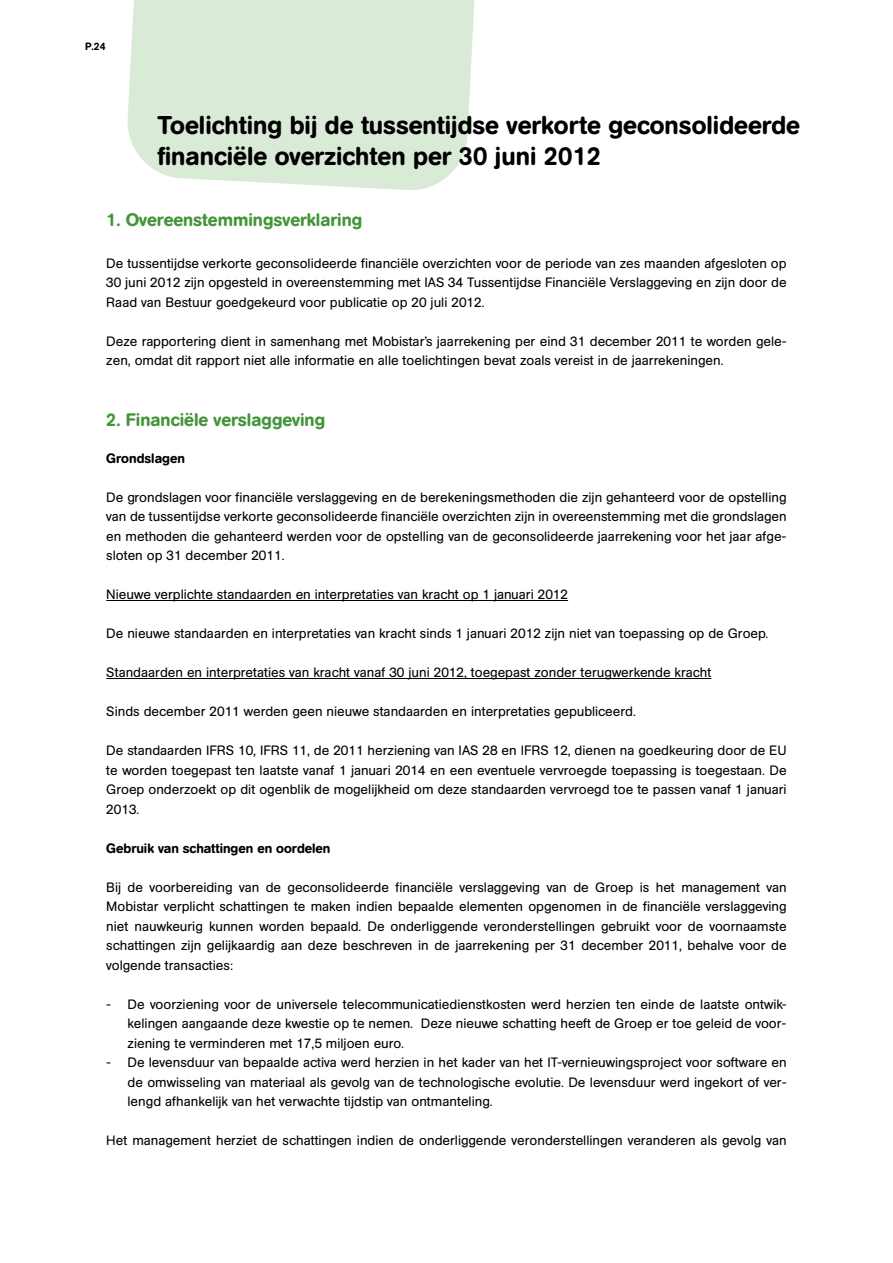
<style>
.page{position:relative;width:893px;height:1263px;background:#fff}
.page>*{position:absolute;margin:0;border:0;box-sizing:border-box;transform-origin:0 0}
.t1{font:500 25.5px/30.6px "Mobistar";color:#000}
.t2{font:500 18px "Mobistar";color:#439539}
.t3{font:13.5px/19.5px "Mobistar";color:#000;text-align:justify}
.t4{font:500 13.5px "Mobistar";color:#000}
.t5{font:500 10.5px "Mobistar";color:#000}
</style>
<div class="page">
<svg style="left:127px;top:0;width:348px;height:190px;background:#dbebd9"></svg>
<hr style="left:106px;top:600px;width:462px;height:1px;background:#000">
<hr style="left:106px;top:678px;width:605px;height:1px;background:#000">
<p class="t5" style="left:85px;top:41px;width:22px">P.24</p>
<h1 class="t1" style="left:157px;top:110px;width:644px">Toelichting bij de tussentijdse verkorte geconsolideerde financiële overzichten per 30 juni 2012</h1>
<h2 class="t2" style="left:106px;top:209px;width:258px">1. Overeenstemmingsverklaring</h2>
<p class="t3" style="left:106px;top:253px;width:682px">De tussentijdse verkorte geconsolideerde financiële overzichten voor de periode van zes maanden afgesloten op 30 juni 2012 zijn opgesteld in overeenstemming met IAS 34 Tussentijdse Financiële Verslaggeving en zijn door de Raad van Bestuur goedgekeurd voor publicatie op 20 juli 2012.</p>
<p class="t3" style="left:106px;top:331px;width:682px">Deze rapportering dient in samenhang met Mobistar’s jaarrekening per eind 31 december 2011 te worden gele&shy;zen, omdat dit rapport niet alle informatie en alle toelichtingen bevat zoals vereist in de jaarrekeningen.</p>
<h2 class="t2" style="left:106px;top:409px;width:220px">2. Financiële verslaggeving</h2>
<p class="t4" style="left:106px;top:450px;width:80px">Grondslagen</p>
<p class="t3" style="left:106px;top:487px;width:682px">De grondslagen voor financiële verslaggeving en de berekeningsmethoden die zijn gehanteerd voor de opstelling van de tussentijdse verkorte geconsolideerde financiële overzichten zijn in overeenstemming met die grondslagen en methoden die gehanteerd werden voor de opstelling van de geconsolideerde jaarrekening voor het jaar afge&shy;sloten op 31 december 2011.</p>
<p class="t3" style="left:106px;top:585px;width:463px">Nieuwe verplichte standaarden en interpretaties van kracht op 1 januari 2012</p>
<p class="t3" style="left:106px;top:624px;width:664px">De nieuwe standaarden en interpretaties van kracht sinds 1 januari 2012 zijn niet van toepassing op de Groep.</p>
<p class="t3" style="left:106px;top:663px;width:607px">Standaarden en interpretaties van kracht vanaf 30 juni 2012, toegepast zonder terugwerkende kracht</p>
<p class="t3" style="left:106px;top:702px;width:531px">Sinds december 2011 werden geen nieuwe standaarden en interpretaties gepubliceerd.</p>
<p class="t3" style="left:106px;top:741px;width:682px">De standaarden IFRS 10, IFRS 11, de 2011 herziening van IAS 28 en IFRS 12, dienen na goedkeuring door de EU te worden toegepast ten laatste vanaf 1 januari 2014 en een eventuele vervroegde toepassing is toegestaan. De Groep onderzoekt op dit ogenblik de mogelijkheid om deze standaarden vervroegd toe te passen vanaf 1 januari 2013.</p>
<p class="t4" style="left:106px;top:840px;width:226px">Gebruik van schattingen en oordelen</p>
<p class="t3" style="left:106px;top:877px;width:682px">Bij de voorbereiding van de geconsolideerde financiële verslaggeving van de Groep is het management van Mobistar verplicht schattingen te maken indien bepaalde elementen opgenomen in de financiële verslaggeving niet nauwkeurig kunnen worden bepaald. De onderliggende veronderstellingen gebruikt voor de voornaamste schattingen zijn gelijkaardig aan deze beschreven in de jaarrekening per 31 december 2011, behalve voor de volgende transacties:</p>
<p class="t3" style="left:128px;top:994px;width:661px;text-indent:-21px">- De voorziening voor de universele telecommunicatiedienstkosten werd herzien ten einde de laatste ontwik&shy;kelingen aangaande deze kwestie op te nemen. Deze nieuwe schatting heeft de Groep er toe geleid de voor&shy;ziening te verminderen met 17,5 miljoen euro.</p>
<p class="t3" style="left:128px;top:1053px;width:661px;text-indent:-21px">- De levensduur van bepaalde activa werd herzien in het kader van het IT-vernieuwingsproject voor software en de omwisseling van materiaal als gevolg van de technologische evolutie. De levensduur werd ingekort of ver&shy;lengd afhankelijk van het verwachte tijdstip van ontmanteling.</p>
<p class="t3" style="left:106px;top:1131px;width:682px">Het management herziet de schattingen indien de onderliggende veronderstellingen veranderen als gevolg van</p>
</div>
